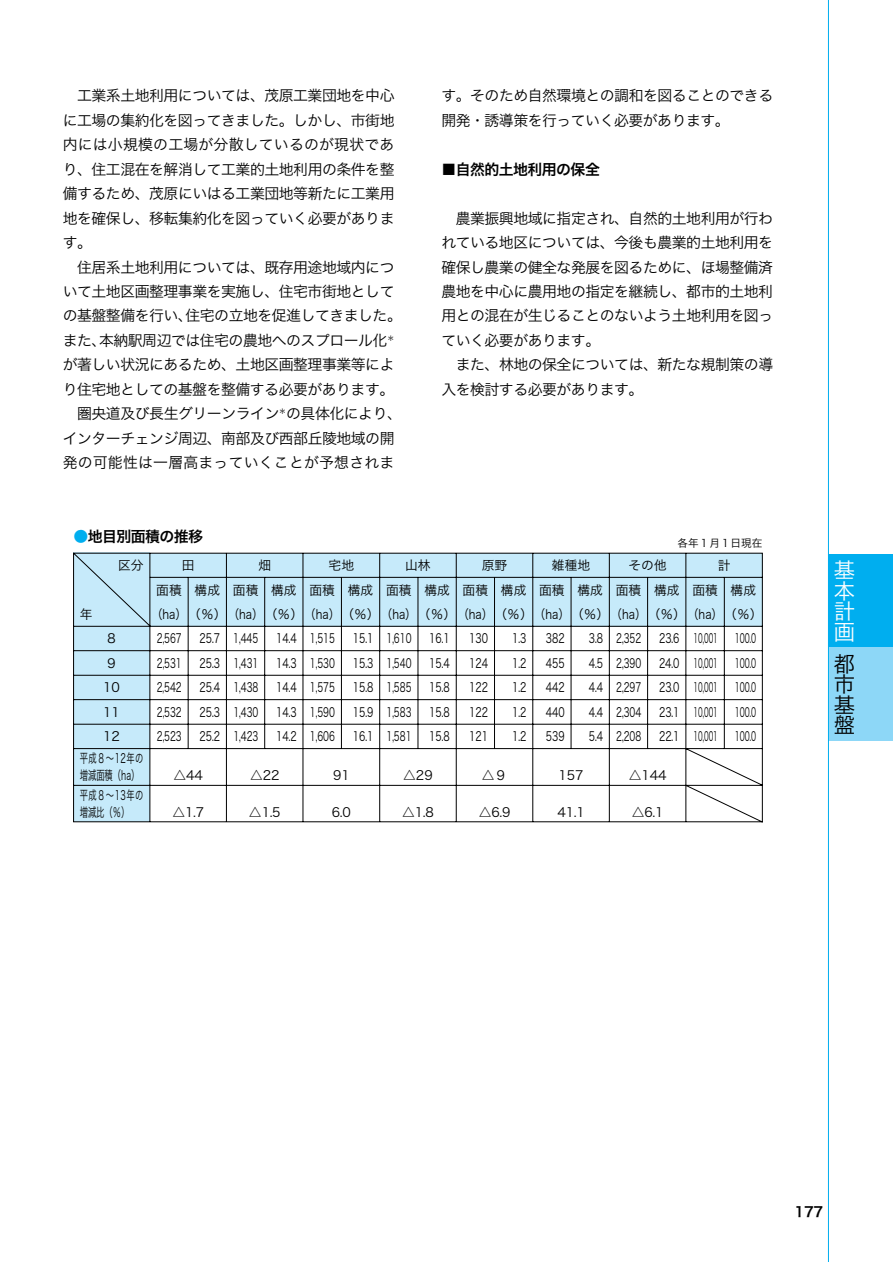
<style>
.page{position:relative;width:893px;height:1262px;background:#fff}
.page>*{position:absolute;margin:0;border:0;box-sizing:border-box;transform-origin:0 0}
.t1{font:21.3px/20.5px "Hira Kaku DS W3";color:#fff;text-align:justify}
.t2{font:21.3px/20.5px "Hira Kaku DS W3";color:#000;text-align:justify}
.t3{font:14.85px/24.5px "Hira Kaku DS W3";letter-spacing:-.03em;color:#000;text-align:justify}
.t4{font:14.85px "Hira Kaku DS W3";letter-spacing:.015em;color:#000}
.t5{font:14.85px "Hira Kaku DS W6";letter-spacing:-.035em;color:#000}
.t6{font:13.8px "Hira Kaku DS W6";color:#000}
.t7{font:12.75px/24.5px "Hira Kaku DS W3";color:#000;text-align:justify;scale:.75 1}
.t8{font:12.75px/24.5px "Hira Kaku DS W3";color:#000;text-align:justify;scale:.7 1}
.t9{font:12.75px/24.5px "Hira Kaku DS W3";color:#000}
.t10{font:12.75px "Hira Kaku DS W3";color:#000;scale:.85 1}
.t11{font:12.75px/17px "Hira Kaku DS W3";letter-spacing:.055em;color:#000;scale:.65 1}
.t12{font:12.75px/24.5px "Hira Kaku DS W3";color:#000;text-align:justify;scale:.55 1}
.t13{font:12.75px/24.5px "Hira Kaku DS W3";color:#000;text-align:justify;scale:.6 1}
.t14{font:10.65px "Hira Kaku DS W3";color:#000}
.s1{color:#00aeef}
</style>
<div class="page">
<div style="left:828px;top:554px;width:64px;height:93px;background:#00aeef"></div>
<div style="left:828px;top:647px;width:64px;height:94px;background:#8dd7f7"></div>
<svg style="left:73px;top:552px;width:690px;height:270px"></svg>
<hr style="left:828px;top:0;width:1px;height:1262px;background:#00aeef">
<p class="t3" style="left:63px;top:86px;width:333px;text-indent:14px">工業系土地利用については、茂原工業団地を中心に工場の集約化を図ってきました。しかし、市街地内には小規模の工場が分散しているのが現状であり、住工混在を解消して工業的土地利用の条件を整備するため、茂原にいはる工業団地等新たに工業用地を確保し、移転集約化を図っていく必要があります。</p>
<p class="t3" style="left:77px;top:257px;width:319px">住居系土地利用については、既存用途地域内につ</p>
<p class="t3" style="left:63px;top:281px;width:333px">いて土地区画整理事業を実施し、住宅市街地として</p>
<p class="t3" style="left:63px;top:306px;width:341px">の基盤整備を行い、住宅の立地を促進してきました。</p>
<p class="t3" style="left:63px;top:330px;width:333px">また、本納駅周辺では住宅の農地へのスプロール化<sup>＊</sup></p>
<p class="t3" style="left:63px;top:354px;width:333px">が著しい状況にあるため、土地区画整理事業等によ</p>
<p class="t3" style="left:63px;top:379px;width:333px">り住宅地としての基盤を整備する必要があります。</p>
<p class="t3" style="left:77px;top:403px;width:326px">圏央道及び長生グリーンライン<sup>＊</sup>の具体化により、</p>
<p class="t3" style="left:63px;top:428px;width:333px">インターチェンジ周辺、南部及び西部丘陵地域の開</p>
<p class="t4" style="left:63px;top:457px;width:333px">発の可能性は一層高まっていくことが予想されま</p>
<p class="t5" style="left:73px;top:530px;width:131px"><span class="s1">●</span>地目別面積の推移</p>
<p class="t3" style="left:441px;top:86px;width:333px">す。そのため自然環境との調和を図ることのできる開発・誘導策を行っていく必要があります。</p>
<p class="t5" style="left:441px;top:164px;width:160px">■自然的土地利用の保全</p>
<p class="t3" style="left:441px;top:208px;width:333px;text-indent:14px">農業振興地域に指定され、自然的土地利用が行われている地区については、今後も農業的土地利用を確保し農業の健全な発展を図るために、ほ場整備済農地を中心に農用地の指定を継続し、都市的土地利用との混在が生じることのないよう土地利用を図っていく必要があります。</p>
<p class="t3" style="left:441px;top:354px;width:333px;text-indent:14px">また、林地の保全については、新たな規制策の導入を検討する必要があります。</p>
<p class="t14" style="left:677px;top:539px;width:87px">各年１月１日現在</p>
<p class="t9" style="left:80px;top:603px;width:14px">年</p>
<p class="t9" style="left:118px;top:555px;width:27px">区分</p>
<p class="t9" style="left:103px;top:628px;width:18px">８<br>９<br>10<br>11<br>12</p>
<p class="t11" style="left:80px;top:751px;width:100px">平成８～12年の増減面積（ha）</p>
<p class="t11" style="left:80px;top:788px;width:100px">平成８～13年の増減比（％）</p>
<p class="t9" style="left:182px;top:555px;width:14px">田</p>
<p class="t9" style="left:258px;top:555px;width:14px">畑</p>
<p class="t9" style="left:328px;top:555px;width:27px">宅地</p>
<p class="t9" style="left:405px;top:555px;width:27px">山林</p>
<p class="t9" style="left:482px;top:555px;width:27px">原野</p>
<p class="t9" style="left:552px;top:555px;width:40px">雑種地</p>
<p class="t9" style="left:628px;top:555px;width:40px">その他</p>
<p class="t9" style="left:717px;top:555px;width:14px">計</p>
<p class="t9" style="left:195px;top:579px;width:27px">構成</p>
<p class="t9" style="left:233px;top:579px;width:27px">面積</p>
<p class="t9" style="left:271px;top:579px;width:27px">構成</p>
<p class="t9" style="left:309px;top:579px;width:27px">面積</p>
<p class="t9" style="left:348px;top:579px;width:27px">構成</p>
<p class="t9" style="left:386px;top:579px;width:27px">面積</p>
<p class="t9" style="left:424px;top:579px;width:27px">構成</p>
<p class="t9" style="left:462px;top:579px;width:27px">面積</p>
<p class="t9" style="left:501px;top:579px;width:27px">構成</p>
<p class="t9" style="left:539px;top:579px;width:27px">面積</p>
<p class="t9" style="left:577px;top:579px;width:27px">構成</p>
<p class="t9" style="left:615px;top:579px;width:27px">面積</p>
<p class="t9" style="left:654px;top:579px;width:27px">構成</p>
<p class="t9" style="left:692px;top:579px;width:27px">面積</p>
<p class="t9" style="left:730px;top:579px;width:27px">構成</p>
<p class="t9" style="left:156px;top:579px;width:27px">面積</p>
<p class="t10" style="left:152px;top:609px;width:720px">（ha）（％）（ha）（％）（ha）（％）（ha）（％）（ha）（％）（ha）（％）（ha）（％）（ha）（％）</p>
<p class="t8" style="left:157px;top:628px;width:37px">2,567</p>
<p class="t8" style="left:157px;top:652px;width:37px">2,531</p>
<p class="t8" style="left:157px;top:677px;width:37px">2,542</p>
<p class="t8" style="left:157px;top:701px;width:37px">2,532</p>
<p class="t8" style="left:157px;top:726px;width:37px">2,523</p>
<p class="t7" style="left:199px;top:628px;width:29px">25.7<br>25.3<br>25.4<br>25.3<br>25.2</p>
<p class="t8" style="left:233px;top:628px;width:37px">1,445<br>1,431<br>1,438<br>1,430<br>1,423</p>
<p class="t7" style="left:276px;top:628px;width:29px">14.4<br>14.3<br>14.4<br>14.3<br>14.2</p>
<p class="t8" style="left:310px;top:628px;width:37px">1,515<br>1,530<br>1,575<br>1,590<br>1,606</p>
<p class="t7" style="left:353px;top:628px;width:29px">15.1<br>15.3<br>15.8<br>15.9<br>16.1</p>
<p class="t8" style="left:386px;top:628px;width:37px">1,610<br>1,540<br>1,585<br>1,583<br>1,581</p>
<p class="t7" style="left:429px;top:628px;width:29px">16.1<br>15.4<br>15.8<br>15.8<br>15.8</p>
<p class="t7" style="left:469px;top:628px;width:27px">130<br>124<br>122<br>122<br>121</p>
<p class="t7" style="left:512px;top:628px;width:20px">1.3<br>1.2<br>1.2<br>1.2<br>1.2</p>
<p class="t7" style="left:545px;top:628px;width:27px">382<br>455<br>442<br>440<br>539</p>
<p class="t7" style="left:588px;top:628px;width:21px">3.8<br>4.5<br>4.4<br>4.4<br>5.4</p>
<p class="t8" style="left:616px;top:628px;width:37px">2,352<br>2,390<br>2,297<br>2,304<br>2,208</p>
<p class="t7" style="left:659px;top:628px;width:29px">23.6<br>24.0<br>23.0<br>23.1<br>22.1</p>
<p class="t12" style="left:693px;top:628px;width:46px">10,001<br>10,001<br>10,001<br>10,001<br>10,001</p>
<p class="t13" style="left:734px;top:628px;width:37px">100.0<br>100.0<br>100.0<br>100.0<br>100.0</p>
<p class="t9" style="left:173px;top:765px;width:31px">△44</p>
<p class="t9" style="left:250px;top:765px;width:31px">△22</p>
<p class="t9" style="left:333px;top:765px;width:18px">91</p>
<p class="t9" style="left:403px;top:765px;width:31px">△29</p>
<p class="t9" style="left:482px;top:765px;width:27px">△９</p>
<p class="t9" style="left:558px;top:765px;width:27px">157</p>
<p class="t9" style="left:628px;top:765px;width:39px">△144</p>
<p class="t9" style="left:172px;top:801px;width:33px">△1.7</p>
<p class="t9" style="left:249px;top:801px;width:33px">△1.5</p>
<p class="t9" style="left:332px;top:801px;width:20px">6.0</p>
<p class="t9" style="left:402px;top:801px;width:33px">△1.8</p>
<p class="t9" style="left:478px;top:801px;width:33px">△6.9</p>
<p class="t9" style="left:557px;top:801px;width:29px">41.1</p>
<p class="t9" style="left:631px;top:801px;width:33px">△6.1</p>
<h1 class="t1" style="left:833px;top:562px;width:23px">基本計画</h1>
<h1 class="t2" style="left:833px;top:656px;width:23px">都市基盤</h1>
<p class="t6" style="left:794px;top:1206px;width:30px">177</p>
</div>
